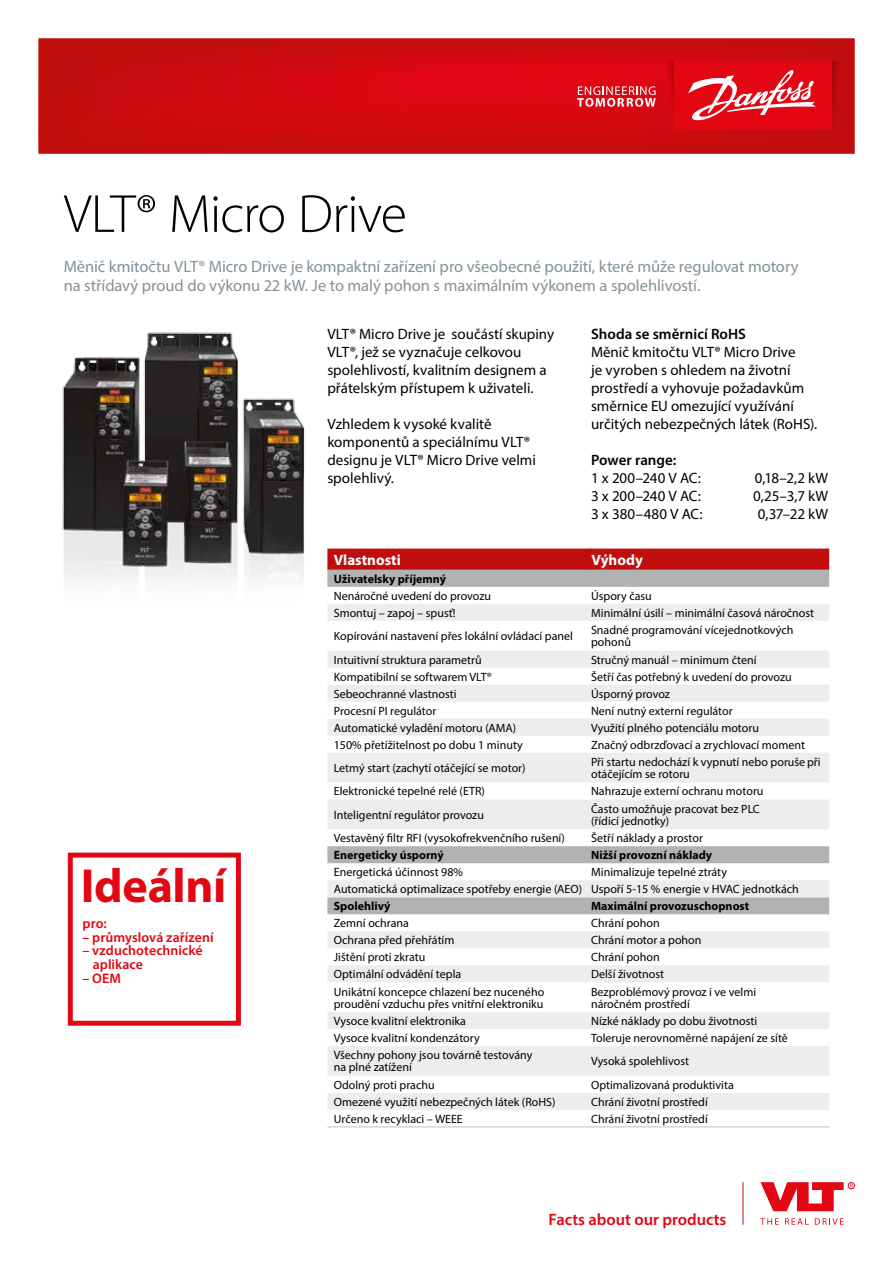
<style>
.page{position:relative;width:893px;height:1263px;background:#fff}
.page>*{position:absolute;margin:0;border:0;box-sizing:border-box;transform-origin:0 0}
.t1{font:300 54px "Myriad Pro";letter-spacing:-.02em;color:#000}
.t2{font:700 48px "Myriad Pro";letter-spacing:-.01em;color:#e30613}
.t3{font:16.5px/19.5px "Myriad Pro";letter-spacing:-.005em;color:#83929b}
.t4{font:600 16.5px "Myriad Pro";color:#e30613}
.t5{font:15px/18px "Myriad Pro";color:#000}
.t6{font:600 15px "Myriad Pro";color:#000}
.t7{font:700 15px "Myriad Pro";color:#fff}
.t8{font:600 13.8px/13.8px "Myriad Pro";letter-spacing:.005em;color:#e30613}
.t9{font:12px/12px "Myriad Pro";color:#000}
.t10{font:700 12px "Myriad Pro";color:#000}
</style>
<div class="page">
<div style="left:327px;top:570px;width:502px;height:17px;background:#b3b2b2"></div>
<svg style="left:327px;top:604px;width:502px;height:506px;fill:#ededed"></svg>
<svg style="left:327px;top:1076px;width:502px;height:17px"></svg>
<hr style="left:327px;top:1126px;width:264px;height:1px;background:#c2c1c1">
<hr style="left:591px;top:1126px;width:238px;height:1px;background:#c2c1c1">
<div style="left:327px;top:549px;width:502px;height:21px;background:#c00d0e"></div>
<img style="left:62px;top:332px;width:243px;height:249px">
<div style="left:848px;top:1182px;width:7px;height:7px;border:1px solid #e30613;border-radius:50%"></div>
<svg style="left:760px;top:1182px;width:84px;height:29px"></svg>
<svg style="left:760px;top:1218px;width:19px;height:7px"></svg>
<svg style="left:785px;top:1218px;width:24px;height:7px"></svg>
<svg style="left:815px;top:1218px;width:28px;height:7px"></svg>
<hr style="left:743px;top:1182px;width:1px;height:43px;background:#e30613">
<svg style="left:38px;top:38px;width:817px;height:116px;background:#cd0c11"></svg>
<svg style="left:832px;top:61px;width:12px;height:69px"></svg>
<div style="left:674px;top:61px;width:158px;height:69px;background:#e30613"></div>
<svg style="left:577px;top:61px;width:97px;height:69px;background:#dd1c26"></svg>
<svg style="left:688px;top:70px;width:128px;height:51px"></svg>
<div style="left:68px;top:853px;width:173px;height:173px;border:5px solid #e30613"></div>
<h1 class="t1" style="left:64px;top:184px;width:345px">VLT® Micro Drive</h1>
<h3 class="t3" style="left:64px;top:256px;width:736px">Měnič kmitočtu VLT® Micro Drive je kompaktní zařízení pro všeobecné použití, které může regulovat motory na střídavý proud do výkonu 22 kW. Je to malý pohon s maximálním výkonem a spolehlivostí.</h3>
<p class="t5" style="left:327px;top:324px;width:228px">VLT® Micro Drive je součástí skupiny VLT®, jež se vyznačuje celkovou spolehlivostí, kvalitním designem a přátelským přístupem k uživateli.</p>
<p class="t5" style="left:327px;top:414px;width:210px">Vzhledem k vysoké kvalitě komponentů a speciálnímu VLT® designu je VLT® Micro Drive velmi spolehlivý.</p>
<p class="t6" style="left:591px;top:324px;width:156px">Shoda se směrnicí RoHS</p>
<p class="t5" style="left:591px;top:342px;width:228px">Měnič kmitočtu VLT® Micro Drive<br>je vyroben s ohledem na životní prostředí a vyhovuje požadavkům směrnice EU omezující využívání určitých nebezpečných látek (RoHS).</p>
<p class="t6" style="left:591px;top:450px;width:87px">Power range:</p>
<p class="t5" style="left:591px;top:468px;width:111px">1 x 200–240 V AC:</p>
<p class="t5" style="left:755px;top:468px;width:75px">0,18–2,2 kW</p>
<p class="t5" style="left:591px;top:486px;width:111px">3 x 200–240 V AC:</p>
<p class="t5" style="left:753px;top:486px;width:77px">0,25–3,7 kW</p>
<p class="t5" style="left:591px;top:504px;width:113px">3 x 380–480 V AC:</p>
<p class="t5" style="left:758px;top:504px;width:72px">0,37–22 kW</p>
<h2 class="t2" style="left:81px;top:855px;width:147px">Ideální</h2>
<p class="t8" style="left:82px;top:916px;width:26px">pro:</p>
<p class="t8" style="left:82px;top:930px;width:133px">– průmyslová zařízení</p>
<p class="t8" style="left:93px;top:943px;width:111px;text-indent:-10px">– vzduchotechnické aplikace</p>
<p class="t8" style="left:82px;top:971px;width:40px">– OEM</p>
<p class="t7" style="left:334px;top:550px;width:69px">Vlastnosti</p>
<p class="t7" style="left:591px;top:550px;width:53px">Výhody</p>
<p class="t10" style="left:334px;top:571px;width:114px">Uživatelsky příjemný</p>
<p class="t9" style="left:334px;top:590px;width:159px">Nenáročné uvedení do provozu</p>
<p class="t9" style="left:591px;top:590px;width:62px">Úspory času</p>
<p class="t9" style="left:334px;top:607px;width:123px">Smontuj – zapoj – spusť!</p>
<p class="t9" style="left:591px;top:607px;width:225px">Minimální úsilí – minimální časová náročnost</p>
<p class="t9" style="left:334px;top:630px;width:241px">Kopírování nastavení přes lokální ovládací panel</p>
<p class="t9" style="left:591px;top:624px;width:204px">Snadné programování vícejednotkových pohonů</p>
<p class="t9" style="left:334px;top:653px;width:150px">Intuitivní struktura parametrů</p>
<p class="t9" style="left:591px;top:653px;width:167px">Stručný manuál – minimum čtení</p>
<p class="t9" style="left:334px;top:670px;width:160px">Kompatibilní se softwarem VLT®</p>
<p class="t9" style="left:591px;top:670px;width:202px">Šetří čas potřebný k uvedení do provozu</p>
<p class="t9" style="left:334px;top:687px;width:124px">Sebeochranné vlastnosti</p>
<p class="t9" style="left:591px;top:687px;width:80px">Úsporný provoz</p>
<p class="t9" style="left:334px;top:704px;width:104px">Procesní PI regulátor</p>
<p class="t9" style="left:591px;top:704px;width:143px">Není nutný externí regulátor</p>
<p class="t9" style="left:334px;top:721px;width:184px">Automatické vyladění motoru (AMA)</p>
<p class="t9" style="left:591px;top:721px;width:169px">Využití plného potenciálu motoru</p>
<p class="t9" style="left:334px;top:738px;width:190px">150% přetížitelnost po dobu 1 minuty</p>
<p class="t9" style="left:591px;top:738px;width:216px">Značný odbrzďovací a zrychlovací moment</p>
<p class="t9" style="left:334px;top:762px;width:193px">Letmý start (zachytí otáčející se motor)</p>
<p class="t9" style="left:591px;top:756px;width:231px">Při startu nedochází k vypnutí nebo poruše při otáčejícím se rotoru</p>
<p class="t9" style="left:334px;top:785px;width:153px">Elektronické tepelné relé (ETR)</p>
<p class="t9" style="left:591px;top:785px;width:174px">Nahrazuje externí ochranu motoru</p>
<p class="t9" style="left:334px;top:809px;width:152px">Inteligentní regulátor provozu</p>
<p class="t9" style="left:591px;top:803px;width:170px">Často umožňuje pracovat bez PLC (řídicí jednotky)</p>
<p class="t9" style="left:334px;top:832px;width:233px">Vestavěný filtr RFI (vysokofrekvenčního rušení)</p>
<p class="t9" style="left:591px;top:832px;width:113px">Šetří náklady a prostor</p>
<p class="t10" style="left:334px;top:847px;width:111px">Energeticky úsporný</p>
<p class="t10" style="left:591px;top:847px;width:123px">Nižší provozní náklady</p>
<p class="t9" style="left:334px;top:866px;width:131px">Energetická účinnost 98%</p>
<p class="t9" style="left:334px;top:863px;width:467px;line-height:17px;text-indent:257px">Minimalizuje tepelné ztráty<br>Automatická optimalizace spotřeby energie (AEO) Uspoří 5-15 % energie v HVAC jednotkách</p>
<p class="t10" style="left:334px;top:898px;width:58px">Spolehlivý</p>
<p class="t10" style="left:591px;top:898px;width:160px">Maximální provozuschopnost</p>
<p class="t9" style="left:334px;top:917px;width:77px">Zemní ochrana</p>
<p class="t9" style="left:591px;top:917px;width:70px">Chrání pohon</p>
<p class="t9" style="left:334px;top:934px;width:122px">Ochrana před přehřátím</p>
<p class="t9" style="left:591px;top:934px;width:112px">Chrání motor a pohon</p>
<p class="t9" style="left:334px;top:951px;width:93px">Jištění proti zkratu</p>
<p class="t9" style="left:591px;top:951px;width:70px">Chrání pohon</p>
<p class="t9" style="left:334px;top:968px;width:129px">Optimální odvádění tepla</p>
<p class="t9" style="left:591px;top:968px;width:75px">Delší životnost</p>
<p class="t9" style="left:334px;top:985px;width:212px">Unikátní koncepce chlazení bez nuceného proudění vzduchu přes vnitřní elektroniku</p>
<p class="t9" style="left:591px;top:985px;width:167px">Bezproblémový provoz i ve velmi náročném prostředí</p>
<p class="t9" style="left:334px;top:1015px;width:134px">Vysoce kvalitní elektronika</p>
<p class="t9" style="left:591px;top:1015px;width:168px">Nízké náklady po dobu životnosti</p>
<p class="t9" style="left:334px;top:1032px;width:147px">Vysoce kvalitní kondenzátory</p>
<p class="t9" style="left:591px;top:1032px;width:198px">Toleruje nerovnoměrné napájení ze sítě</p>
<p class="t9" style="left:334px;top:1049px;width:200px">Všechny pohony jsou továrně testovány na plné zatížení</p>
<p class="t9" style="left:591px;top:1055px;width:100px">Vysoká spolehlivost</p>
<p class="t9" style="left:334px;top:1079px;width:102px">Odolný proti prachu</p>
<p class="t9" style="left:591px;top:1079px;width:144px">Optimalizovaná produktivita</p>
<p class="t9" style="left:334px;top:1096px;width:223px">Omezené využití nebezpečných látek (RoHS)</p>
<p class="t9" style="left:591px;top:1096px;width:118px">Chrání životní prostředí</p>
<p class="t9" style="left:334px;top:1112px;width:131px">Určeno k recyklaci – WEEE</p>
<p class="t9" style="left:591px;top:1112px;width:118px">Chrání životní prostředí</p>
<h3 class="t4" style="left:549px;top:1209px;width:179px">Facts about our products</h3>
</div>
